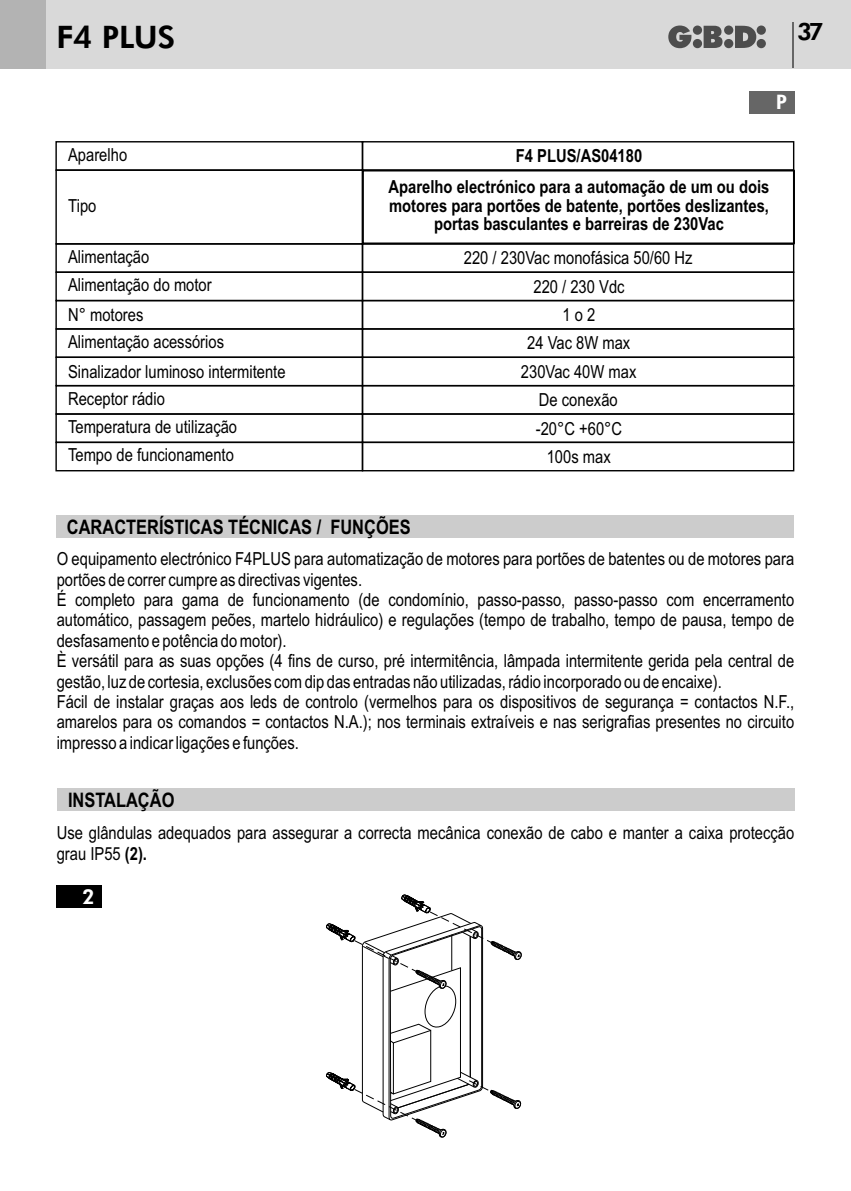
<style>
.page{position:relative;width:851px;height:1191px;background:#fff}
.page>*{position:absolute;margin:0;border:0;box-sizing:border-box;transform-origin:0 0}
.t1{font:800 31px "Futura BT";color:#000}
.t2{font:800 24px "Futura BT";color:#000}
.t3{font:800 20.6px "Futura BT";color:#fff}
.t4{font:700 20px "Arial Narrow";color:#000}
.t5{font:800 20px "Futura BT";color:#fff}
.t6{font:18px/20.4px "Arial Narrow";color:#000}
.t7{font:700 18px/18.6px "Arial Narrow";color:#000;text-align:center}
.s1{font-weight:700}
</style>
<div class="page">
<div style="left:0;top:0;width:850px;height:68px;background:#d9d9d9"></div>
<div style="left:0;top:0;width:45px;height:68px;background:#b3b3b3"></div>
<svg style="left:668px;top:26px;width:97px;height:22px"></svg>
<hr style="left:792px;top:23px;width:2px;height:45px;background:#666">
<div style="left:748px;top:91px;width:46px;height:22px;background:#666"></div>
<div style="left:57px;top:515px;width:737px;height:23px;background:#ccc"></div>
<div style="left:55px;top:141px;width:308px;height:30px;border:1px solid #000"></div>
<div style="left:55px;top:243px;width:308px;height:30px;border:1px solid #000"></div>
<div style="left:55px;top:271px;width:308px;height:30px;border:1px solid #000"></div>
<div style="left:55px;top:300px;width:308px;height:30px;border:1px solid #000"></div>
<div style="left:55px;top:328px;width:308px;height:30px;border:1px solid #000"></div>
<div style="left:55px;top:356px;width:308px;height:30px;border:1px solid #000"></div>
<div style="left:55px;top:385px;width:308px;height:30px;border:1px solid #000"></div>
<div style="left:55px;top:413px;width:308px;height:30px;border:1px solid #000"></div>
<div style="left:55px;top:441px;width:308px;height:30px;border:1px solid #000"></div>
<div style="left:55px;top:169px;width:308px;height:75px;border:1px solid #000"></div>
<div style="left:362px;top:141px;width:432px;height:30px;border:1px solid #000"></div>
<div style="left:362px;top:243px;width:432px;height:30px;border:1px solid #000"></div>
<div style="left:362px;top:271px;width:432px;height:30px;border:1px solid #000"></div>
<div style="left:362px;top:300px;width:432px;height:30px;border:1px solid #000"></div>
<div style="left:362px;top:328px;width:432px;height:30px;border:1px solid #000"></div>
<div style="left:362px;top:356px;width:432px;height:30px;border:1px solid #000"></div>
<div style="left:362px;top:385px;width:432px;height:30px;border:1px solid #000"></div>
<div style="left:362px;top:413px;width:432px;height:30px;border:1px solid #000"></div>
<div style="left:362px;top:441px;width:432px;height:30px;border:1px solid #000"></div>
<div style="left:362px;top:170px;width:432px;height:74px;border:1px solid #000"></div>
<svg style="left:389px;top:299px;width:93px;height:173px"></svg>
<svg style="left:326px;top:894px;width:196px;height:244px"></svg>
<div style="left:57px;top:788px;width:737px;height:23px;background:#ccc"></div>
<div style="left:57px;top:885px;width:45px;height:23px;background:#000"></div>
<h1 class="t1" style="left:56px;top:24px;width:120px">F4 PLUS</h1>
<h2 class="t2" style="left:797px;top:22px;width:28px">37</h2>
<p class="t6" style="left:68px;top:146px;width:61px">Aparelho</p>
<p class="t6" style="left:68px;top:197px;width:30px">Tipo</p>
<p class="t6" style="left:68px;top:248px;width:83px">Alimentação</p>
<p class="t6" style="left:68px;top:276px;width:145px">Alimentação do motor</p>
<p class="t6" style="left:68px;top:306px;width:77px">N° motores</p>
<p class="t6" style="left:68px;top:333px;width:157px">Alimentação acessórios</p>
<p class="t6" style="left:68px;top:386px;width:171px;line-height:28.4px">Receptor rádio<br>Temperatura de utilização<br>Tempo de funcionamento</p>
<p class="t6" style="left:68px;top:363px;width:219px">Sinalizador luminoso intermitente</p>
<p class="t5" style="left:775px;top:94px;width:13px">P</p>
<p class="t7" style="left:515px;top:148px;width:128px">F4 PLUS/AS04180</p>
<p class="t7" style="left:388px;top:179px;width:382px">Aparelho electrónico para a automação de um ou dois motores para portões de batente, portões deslizantes, portas basculantes e barreiras de 230Vac</p>
<p class="t6" style="left:463px;top:250px;width:230px">220 / 230Vac monofásica 50/60 Hz</p>
<p class="t6" style="left:533px;top:278px;width:93px">220 / 230 Vdc</p>
<p class="t6" style="left:521px;top:302px;width:117px;line-height:28.4px;text-align:center">1 o 2<br>24 Vac 8W max<br>230Vac 40W max</p>
<p class="t6" style="left:539px;top:391px;width:80px">De conexão</p>
<p class="t6" style="left:535px;top:416px;width:88px;line-height:28.2px;text-align:center">-20°C +60°C<br>100s max</p>
<p class="t4" style="left:67px;top:519px;width:345px">CARACTERÍSTICAS TÉCNICAS / FUNÇÕES</p>
<p class="t6" style="left:57px;top:550px;width:739px">O equipamento electrónico F4PLUS para automatização de motores para portões de batentes ou de motores para portões de correr cumpre as directivas vigentes.<br>É completo para gama de funcionamento (de condomínio, passo-passo, passo-passo com encerramento automático, passagem peões, martelo hidráulico) e regulações (tempo de trabalho, tempo de pausa, tempo de desfasamento e potência do motor).<br>È versátil para as suas opções (4 fins de curso, pré intermitência, lâmpada intermitente gerida pela central de gestão, luz de cortesia, exclusões com dip das entradas não utilizadas, rádio incorporado ou de encaixe).<br>Fácil de instalar graças aos leds de controlo (vermelhos para os dispositivos de segurança = contactos N.F., amarelos para os comandos = contactos N.A.); nos terminais extraíveis e nas serigrafias presentes no circuito impresso a indicar ligações e funções.</p>
<p class="t4" style="left:68px;top:792px;width:108px">INSTALAÇÃO</p>
<p class="t6" style="left:57px;top:824px;width:738px">Use glândulas adequados para assegurar a correcta mecânica conexão de cabo e manter a caixa protecção grau IP55 <span class="s1">(2).</span></p>
<p class="t3" style="left:82px;top:888px;width:14px">2</p>
</div>
